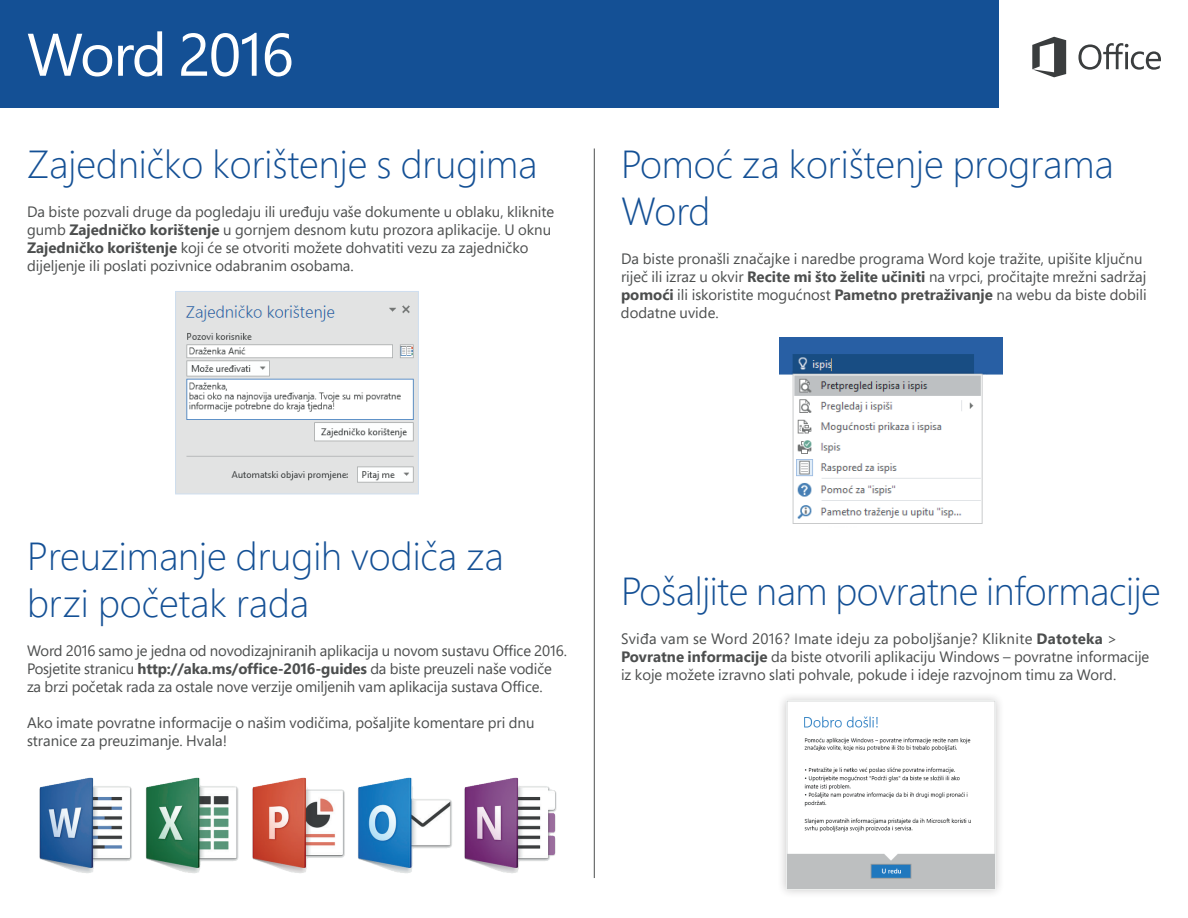
<style>
.page{position:relative;width:1188px;height:918px;background:#fff}
.page>*{position:absolute;margin:0;border:0;box-sizing:border-box;transform-origin:0 0}
.t1{font:60px "Segoe Pro";letter-spacing:-.025em;color:#fff}
.t2{font:300 39px/46.8px "Segoe Pro";color:#145095}
.t3{font:15px/18px "Segoe Pro";color:#4c4e4e}
.s1{font-weight:700}
</style>
<div class="page">
<div style="left:0;top:0;width:999px;height:108px;background:#145095"></div>
<svg style="left:1078px;top:43px;width:83px;height:27px"></svg>
<svg style="left:1032px;top:37px;width:34px;height:40px"></svg>
<img style="left:39px;top:777px;width:518px;height:96px">
<hr style="left:594px;top:148px;width:1px;height:730px;background:#4c4e4e">
<div style="left:777px;top:691px;width:228px;height:208px;background:#231f20;opacity:.25"></div>
<img style="left:786px;top:700px;width:210px;height:189px">
<img style="left:780px;top:338px;width:222px;height:186px">
<img style="left:177px;top:293px;width:240px;height:199px">
<div style="left:175px;top:291px;width:244px;height:203px;border:1px solid #cfdff0"></div>
<h1 class="t1" style="left:27px;top:13px;width:268px">Word 2016</h1>
<h2 class="t2" style="left:27px;top:140px;width:512px">Zajedničko korištenje s drugima</h2>
<p class="t3" style="left:27px;top:202px;width:529px">Da biste pozvali druge da pogledaju ili uređuju vaše dokumente u oblaku, kliknite gumb <span class="s1">Zajedničko korištenje</span> u gornjem desnom kutu prozora aplikacije. U oknu <span class="s1">Zajedničko korištenje</span> koji će se otvoriti možete dohvatiti vezu za zajedničko dijeljenje ili poslati pozivnice odabranim osobama.</p>
<h2 class="t2" style="left:621px;top:140px;width:494px">Pomoć za korištenje programa<br>Word</h2>
<p class="t3" style="left:621px;top:249px;width:527px">Da biste pronašli značajke i naredbe programa Word koje tražite, upišite ključnu riječ ili izraz u okvir <span class="s1">Recite mi što želite učiniti</span> na vrpci, pročitajte mrežni sadržaj <span class="s1">pomoći</span> ili iskoristite mogućnost <span class="s1">Pametno pretraživanje</span> na webu da biste dobili dodatne uvide.</p>
<h2 class="t2" style="left:27px;top:532px;width:478px">Preuzimanje drugih vodiča za brzi početak rada</h2>
<p class="t3" style="left:27px;top:641px;width:541px">Word 2016 samo je jedna od novodizajniranih aplikacija u novom sustavu Office 2016.<br>Posjetite stranicu <span class="s1">http://aka.ms/office-2016-guides</span> da biste preuzeli naše vodiče za brzi početak rada za ostale nove verzije omiljenih vam aplikacija sustava Office.</p>
<p class="t3" style="left:27px;top:713px;width:509px">Ako imate povratne informacije o našim vodičima, pošaljite komentare pri dnu stranice za preuzimanje. Hvala!</p>
<h2 class="t2" style="left:621px;top:567px;width:541px">Pošaljite nam povratne informacije</h2>
<p class="t3" style="left:621px;top:630px;width:530px">Sviđa vam se Word 2016? Imate ideju za poboljšanje? Kliknite <span class="s1">Datoteka</span> &gt;<br><span class="s1">Povratne informacije</span> da biste otvorili aplikaciju Windows – povratne informacije iz koje možete izravno slati pohvale, pokude i ideje razvojnom timu za Word.</p>
</div>
